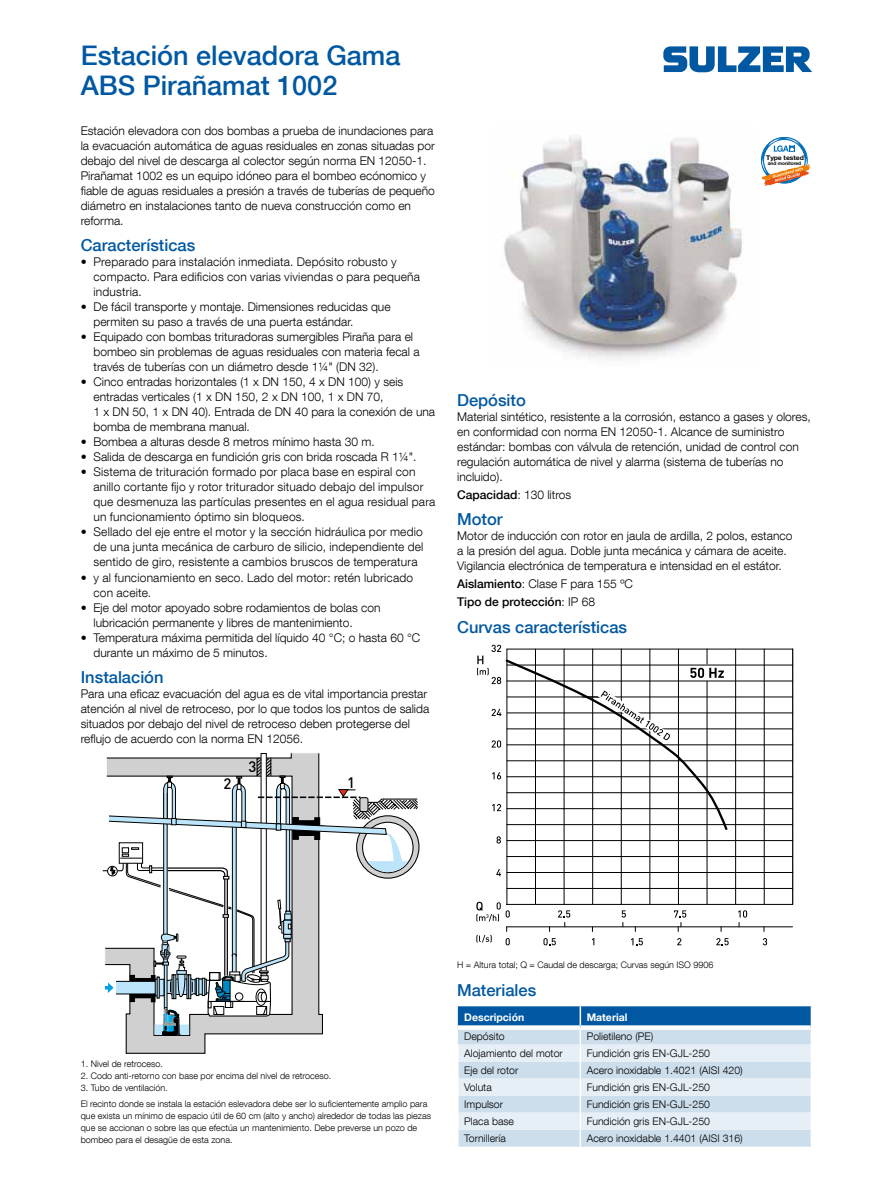
<style>
.page{position:relative;width:893px;height:1191px;background:#fff}
.page>*{position:absolute;margin:0;border:0;box-sizing:border-box;transform-origin:0 0}
.t1{font:500 27px/30px "Helvetica Neue LT Com";color:#0058a2}
.t2{font:500 16.5px "Helvetica Neue LT Com";color:#0058a2}
.t3{font:500 15px "DIN";color:#000}
.t4{font:300 12px/15px "Helvetica Neue LT Com";color:#000}
.t5{font:500 12px/18px "Helvetica Neue LT Com";color:#000}
.t6{font:300 10.5px "Helvetica Neue LT Com";color:#000}
.t7{font:700 10.5px "Helvetica Neue LT Com";color:#fff}
.t8{font:300 9px/12px "Helvetica Neue LT Com";color:#000}
.t9{font:700 6.45px "Helvetica Neue LT Com";letter-spacing:-.01em;color:#000;scale:1.05 1}
.t10{font:700 4.95px "Helvetica Neue LT Com";letter-spacing:-.01em;color:#000}
.s1{font-weight:500}
.s2{font-weight:300}
</style>
<div class="page">
<svg style="left:125px;top:1035px;width:81px;height:18px"></svg>
<svg style="left:102px;top:752px;width:316px;height:283px"></svg>
<svg style="left:663px;top:46px;width:149px;height:26px"></svg>
<img style="left:504px;top:136px;width:238px;height:224px">
<svg style="left:457px;top:1006px;width:355px;height:140px;background:#bcd3e6"></svg>
<svg style="left:761px;top:137px;width:49px;height:49px"></svg>
<hr style="left:507px;top:840px;width:286px;height:1px;background:#000">
<hr style="left:507px;top:744px;width:286px;height:1px;background:#000">
<hr style="left:507px;top:776px;width:286px;height:1px;background:#000">
<hr style="left:507px;top:926px;width:286px;height:1px;background:#000">
<hr style="left:507px;top:649px;width:286px;height:1px;background:#000">
<hr style="left:507px;top:808px;width:286px;height:1px;background:#000">
<hr style="left:507px;top:872px;width:286px;height:1px;background:#000">
<hr style="left:535px;top:649px;width:1px;height:255px;background:#000">
<hr style="left:621px;top:649px;width:1px;height:255px;background:#000">
<hr style="left:564px;top:649px;width:1px;height:255px;background:#000">
<hr style="left:592px;top:649px;width:1px;height:255px;background:#000">
<svg style="left:543px;top:938px;width:13px;height:7px"></svg>
<svg style="left:496px;top:869px;width:5px;height:7px"></svg>
<svg style="left:558px;top:910px;width:12px;height:16px"></svg>
<svg style="left:622px;top:910px;width:4px;height:16px"></svg>
<svg style="left:631px;top:938px;width:12px;height:7px"></svg>
<svg style="left:677px;top:938px;width:4px;height:7px"></svg>
<svg style="left:674px;top:910px;width:12px;height:21px"></svg>
<hr style="left:650px;top:649px;width:1px;height:255px;background:#000">
<hr style="left:678px;top:649px;width:1px;height:255px;background:#000">
<hr style="left:764px;top:649px;width:1px;height:255px;background:#000">
<hr style="left:707px;top:681px;width:1px;height:223px;background:#000">
<hr style="left:735px;top:649px;width:1px;height:255px;background:#000">
<svg style="left:738px;top:910px;width:9px;height:16px"></svg>
<svg style="left:716px;top:938px;width:13px;height:7px"></svg>
<svg style="left:763px;top:938px;width:4px;height:7px"></svg>
<hr style="left:507px;top:680px;width:286px;height:1px;background:#000">
<hr style="left:507px;top:712px;width:286px;height:1px;background:#000">
<hr style="left:507px;top:856px;width:286px;height:1px;background:#000">
<hr style="left:507px;top:760px;width:286px;height:1px;background:#000">
<hr style="left:507px;top:888px;width:286px;height:1px;background:#000">
<hr style="left:507px;top:824px;width:286px;height:1px;background:#000">
<hr style="left:507px;top:792px;width:286px;height:1px;background:#000">
<hr style="left:507px;top:665px;width:286px;height:1px;background:#000">
<hr style="left:507px;top:696px;width:286px;height:1px;background:#000">
<hr style="left:507px;top:728px;width:286px;height:1px;background:#000">
<hr style="left:507px;top:904px;width:286px;height:1px;background:#000">
<hr style="left:507px;top:649px;width:1px;height:255px;background:#000">
<hr style="left:792px;top:649px;width:1px;height:255px;background:#000">
<svg style="left:476px;top:901px;width:34px;height:44px"></svg>
<svg style="left:477px;top:645px;width:252px;height:198px"></svg>
<h1 class="t1" style="left:81px;top:40px;width:321px">Estación elevadora Gama<br>ABS Pirañamat 1002</h1>
<p class="t4" style="left:81px;top:123px;width:356px">Estación elevadora con dos bombas a prueba de inundaciones para la evacuación automática de aguas residuales en zonas situadas por debajo del nivel de descarga al colector según norma EN 12050-1.<br>Pirañamat 1002 es un equipo idóneo para el bombeo ecónomico y fiable de aguas residuales a presión a través de tuberías de pequeño diámetro en instalaciones tanto de nueva construcción como en reforma.</p>
<h2 class="t2" style="left:81px;top:235px;width:116px">Características</h2>
<p class="t4" style="left:93px;top:254px;width:328px;text-indent:-13px">• Preparado para instalación inmediata. Depósito robusto y compacto. Para edificios con varias viviendas o para pequeña industria.</p>
<p class="t4" style="left:93px;top:299px;width:299px;text-indent:-13px">• De fácil transporte y montaje. Dimensiones reducidas que permiten su paso a través de una puerta estándar.</p>
<p class="t4" style="left:93px;top:329px;width:328px;text-indent:-13px">• Equipado con bombas trituradoras sumergibles Piraña para el bombeo sin problemas de aguas residuales con materia fecal a través de tuberías con un diámetro desde 1¼" (DN 32).</p>
<p class="t4" style="left:93px;top:374px;width:343px;text-indent:-13px">• Cinco entradas horizontales (1 x DN 150, 4 x DN 100) y seis entradas verticales (1 x DN 150, 2 x DN 100, 1 x DN 70,<br>1 x DN 50, 1 x DN 40). Entrada de DN 40 para la conexión de una bomba de membrana manual.</p>
<p class="t4" style="left:81px;top:434px;width:296px">• Bombea a alturas desde 8 metros mínimo hasta 30 m.</p>
<p class="t4" style="left:81px;top:449px;width:337px">• Salida de descarga en fundición gris con brida roscada R 1¼".</p>
<p class="t4" style="left:93px;top:464px;width:343px;text-indent:-13px">• Sistema de trituración formado por placa base en espiral con anillo cortante fijo y rotor triturador situado debajo del impulsor que desmenuza las partículas presentes en el agua residual para un funcionamiento óptimo sin bloqueos.</p>
<p class="t4" style="left:93px;top:524px;width:331px;text-align:justify;text-indent:-13px">• Sellado del eje entre el motor y la sección hidráulica por medio de una junta mecánica de carburo de silicio, independiente del sentido de giro, resistente a cambios bruscos de temperatura</p>
<p class="t4" style="left:93px;top:569px;width:321px;text-indent:-13px">• y al funcionamiento en seco. Lado del motor: retén lubricado con aceite.</p>
<p class="t4" style="left:93px;top:599px;width:288px;text-indent:-13px">• Eje del motor apoyado sobre rodamientos de bolas con lubricación permanente y libres de mantenimiento.</p>
<p class="t4" style="left:93px;top:629px;width:328px;text-indent:-13px">• Temperatura máxima permitida del líquido 40 °C; o hasta 60 °C durante un máximo de 5 minutos.</p>
<h2 class="t2" style="left:81px;top:667px;width:84px">Instalación</h2>
<p class="t4" style="left:81px;top:686px;width:350px">Para una eficaz evacuación del agua es de vital importancia prestar atención al nivel de retroceso, por lo que todos los puntos de salida situados por debajo del nivel de retroceso deben protegerse del reflujo de acuerdo con la norma EN 12056.</p>
<p class="t3" style="left:248px;top:756px;width:9px">3</p>
<p class="t3" style="left:223px;top:774px;width:9px">2</p>
<p class="t3" style="left:347px;top:773px;width:9px">1</p>
<p class="t9" style="left:766px;top:153px;width:37px">Type tested</p>
<p class="t10" style="left:768px;top:160px;width:35px">and monitored</p>
<h2 class="t2" style="left:457px;top:390px;width:70px">Depósito</h2>
<p class="t4" style="left:457px;top:408px;width:355px">Material sintético, resistente a la corrosión, estanco a gases y olores, en conformidad con norma EN 12050-1. Alcance de suministro estándar: bombas con válvula de retención, unidad de control con regulación automática de nivel y alarma (sistema de tuberías no incluido).</p>
<p class="t4" style="left:457px;top:486px;width:116px"><span class="s1">Capacidad</span>: 130 litros</p>
<h2 class="t2" style="left:457px;top:509px;width:47px">Motor</h2>
<p class="t4" style="left:457px;top:528px;width:337px">Motor de inducción con rotor en jaula de ardilla, 2 polos, estanco a la presión del agua. Doble junta mecánica y cámara de aceite.<br>Vigilancia electrónica de temperatura e intensidad en el estátor.</p>
<p class="t5" style="left:457px;top:574px;width:177px">Aislamiento<span class="s2">: Clase F para 155 ºC<br></span>Tipo de protección<span class="s2">: IP 68</span></p>
<h2 class="t2" style="left:457px;top:617px;width:171px">Curvas características</h2>
<p class="t8" style="left:81px;top:1057px;width:84px">1. Nivel de retroceso.</p>
<p class="t8" style="left:81px;top:1069px;width:252px">2. Codo anti-retorno con base por encima del nivel de retroceso.</p>
<p class="t8" style="left:81px;top:1079px;width:348px;line-height:16.2px">3. Tubo de ventilación.<br>El recinto donde se instala la estación eslevadora debe ser lo suficientemente amplio para</p>
<p class="t8" style="left:81px;top:1110px;width:352px">que exista un mínimo de espacio útil de 60 cm (alto y ancho) alrededor de todas las piezas que se accionan o sobre las que efectúa un mantenimiento. Debe preverse un pozo de bombeo para el desagüe de esta zona.</p>
<p class="t8" style="left:457px;top:958px;width:258px">H = Altura total; Q = Caudal de descarga; Curvas según ISO 9906</p>
<h2 class="t2" style="left:457px;top:980px;width:81px">Materiales</h2>
<p class="t7" style="left:464px;top:1010px;width:62px">Descripción</p>
<p class="t7" style="left:587px;top:1010px;width:42px">Material</p>
<p class="t6" style="left:464px;top:1029px;width:42px">Depósito</p>
<p class="t6" style="left:587px;top:1029px;width:68px">Polietileno (PE)</p>
<p class="t6" style="left:464px;top:1046px;width:100px">Alojamiento del motor</p>
<p class="t6" style="left:587px;top:1046px;width:125px">Fundición gris EN-GJL-250</p>
<p class="t6" style="left:464px;top:1063px;width:56px">Eje del rotor</p>
<p class="t6" style="left:587px;top:1063px;width:158px">Acero inoxidable 1.4021 (AISI 420)</p>
<p class="t6" style="left:464px;top:1080px;width:29px">Voluta</p>
<p class="t6" style="left:587px;top:1080px;width:125px">Fundición gris EN-GJL-250</p>
<p class="t6" style="left:464px;top:1097px;width:40px">Impulsor</p>
<p class="t6" style="left:587px;top:1097px;width:125px">Fundición gris EN-GJL-250</p>
<p class="t6" style="left:464px;top:1114px;width:51px">Placa base</p>
<p class="t6" style="left:587px;top:1114px;width:125px">Fundición gris EN-GJL-250</p>
<p class="t6" style="left:464px;top:1131px;width:43px">Tornillería</p>
<p class="t6" style="left:587px;top:1131px;width:158px">Acero inoxidable 1.4401 (AISI 316)</p>
</div>
